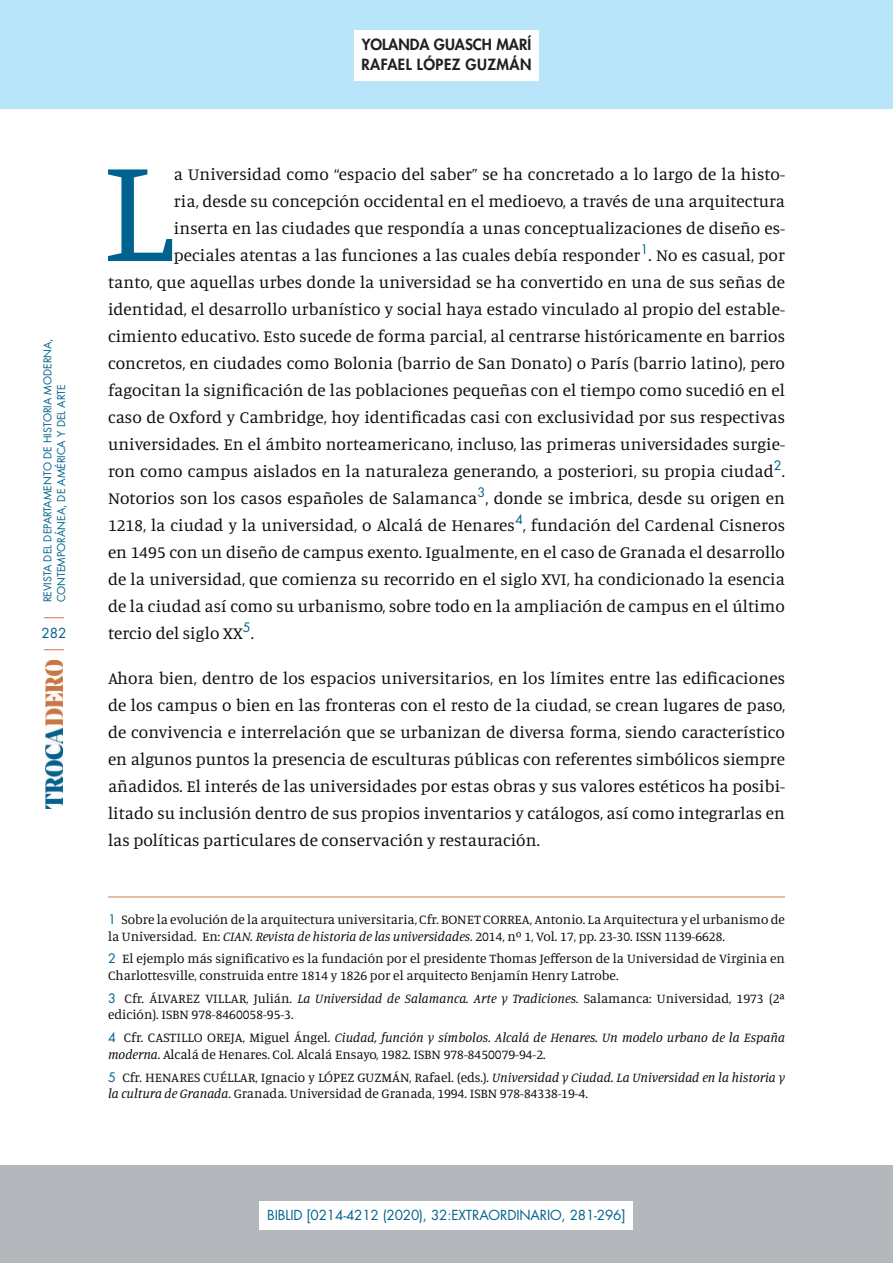
<style>
.page{position:relative;width:893px;height:1263px;background:#fff}
.page>*{position:absolute;margin:0;border:0;box-sizing:border-box;transform-origin:0 0}
.t1{font:149.85px "Manuale";color:#00628e}
.t2{font:17.25px/27px "Manuale";letter-spacing:.005em;color:#0d0d0d;text-align:justify}
.t3{font:800 15px/19.5px "Futura Std";color:#231f20}
.t4{font:13.5px/16.5px "Manuale";color:#0d0d0d}
.t5{font:13.5px "Futura Std";letter-spacing:-.01em;color:#00628e}
.t6{font:13.5px "Futura Std";color:#d27c49;scale:2 1}
.t7{font:10.5px/13.5px "Futura Std";color:#00628e}
.s1{font-family:"Futura Std";font-size:12.75px;color:#00628e}
.s2{font-style:italic}
</style>
<div class="page">
<div style="left:0;top:1165px;width:893px;height:98px;background:#b4b7bb"></div>
<div style="left:260px;top:1201px;width:373px;height:29px;background:#fff"></div>
<img style="left:46px;top:660px;width:16px;height:149px">
<hr style="left:108px;top:896px;width:677px;height:1px;background:#d27c49">
<div style="left:0;top:0;width:893px;height:108px;background:#b9e5fa"></div>
<div style="left:354px;top:31px;width:185px;height:30px;background:#fff"></div>
<div style="left:354px;top:50px;width:185px;height:30px;background:#fff"></div>
<p class="t7" style="left:41px;top:602px;width:266px;rotate:-90deg">REVISTA DEL DEPARTAMENTO DE HISTORIA MODERNA,<br>CONTEMPORÁNEA, DE AMÉRICA Y DEL ARTE</p>
<p class="t6" style="left:40px;top:607px;width:15px">—</p>
<p class="t5" style="left:42px;top:624px;width:26px">282</p>
<p class="t6" style="left:40px;top:640px;width:15px">—</p>
<p class="t3" style="left:361px;top:35px;width:172px">YOLANDA GUASCH MARÍ<br>RAFAEL LÓPEZ GUZMÁN</p>
<h1 class="t1" style="left:102px;top:114px;width:73px">L</h1>
<p class="t2" style="left:174px;top:160px;width:613px">a Universidad como “espacio del saber” se ha concretado a lo largo de la histo-</p>
<p class="t2" style="left:174px;top:187px;width:613px">ria, desde su concepción occidental en el medioevo, a través de una arquitectura</p>
<p class="t2" style="left:174px;top:214px;width:613px">inserta en las ciudades que respondía a unas conceptualizaciones de diseño es-</p>
<p class="t2" style="left:174px;top:241px;width:612px">peciales atentas a las funciones a las cuales debía responder<sup>1</sup>. No es casual, por</p>
<p class="t2" style="left:108px;top:268px;width:678px">tanto, que aquellas urbes donde la universidad se ha convertido en una de sus señas de</p>
<p class="t2" style="left:108px;top:295px;width:678px">identidad, el desarrollo urbanístico y social haya estado vinculado al propio del estable-</p>
<p class="t2" style="left:108px;top:322px;width:678px">cimiento educativo. Esto sucede de forma parcial, al centrarse históricamente en barrios</p>
<p class="t2" style="left:108px;top:349px;width:678px">concretos, en ciudades como Bolonia (barrio de San Donato) o París (barrio latino), pero</p>
<p class="t2" style="left:108px;top:376px;width:678px">fagocitan la significación de las poblaciones pequeñas con el tiempo como sucedió en el</p>
<p class="t2" style="left:108px;top:403px;width:678px">caso de Oxford y Cambridge, hoy identificadas casi con exclusividad por sus respectivas</p>
<p class="t2" style="left:108px;top:430px;width:678px">universidades. En el ámbito norteamericano, incluso, las primeras universidades surgie-</p>
<p class="t2" style="left:108px;top:457px;width:678px">ron como campus aislados en la naturaleza generando, a posteriori, su propia ciudad<sup>2</sup>.</p>
<p class="t2" style="left:108px;top:484px;width:678px">Notorios son los casos españoles de Salamanca<sup>3</sup>, donde se imbrica, desde su origen en</p>
<p class="t2" style="left:108px;top:511px;width:678px">1218, la ciudad y la universidad, o Alcalá de Henares<sup>4</sup>, fundación del Cardenal Cisneros</p>
<p class="t2" style="left:108px;top:538px;width:678px">en 1495 con un diseño de campus exento. Igualmente, en el caso de Granada el desarrollo</p>
<p class="t2" style="left:108px;top:565px;width:678px">de la universidad, que comienza su recorrido en el siglo XVI, ha condicionado la esencia</p>
<p class="t2" style="left:108px;top:592px;width:678px">de la ciudad así como su urbanismo, sobre todo en la ampliación de campus en el último</p>
<p class="t2" style="left:108px;top:619px;width:148px">tercio del siglo XX<sup>5</sup>.</p>
<p class="t2" style="left:108px;top:664px;width:678px">Ahora bien, dentro de los espacios universitarios, en los límites entre las edificaciones de los campus o bien en las fronteras con el resto de la ciudad, se crean lugares de paso, de convivencia e interrelación que se urbanizan de diversa forma, siendo característico en algunos puntos la presencia de esculturas públicas con referentes simbólicos siempre añadidos. El interés de las universidades por estas obras y sus valores estéticos ha posibi&shy;litado su inclusión dentro de sus propios inventarios y catálogos, así como integrarlas en las políticas particulares de conservación y restauración.</p>
<p class="t4" style="left:108px;top:911px;width:678px"><span class="s1">1</span> Sobre la evolución de la arquitectura universitaria, Cfr. BONET CORREA, Antonio. La Arquitectura y el urbanismo de la Universidad. En: <span class="s2">CIAN. Revista de historia de las universidades</span>. 2014, nº 1, Vol. 17, pp. 23-30. ISSN 1139-6628.</p>
<p class="t4" style="left:108px;top:950px;width:678px"><span class="s1">2</span> El ejemplo más significativo es la fundación por el presidente Thomas Jefferson de la Universidad de Virginia en<br>Charlottesville, construida entre 1814 y 1826 por el arquitecto Benjamín Henry Latrobe.</p>
<p class="t4" style="left:108px;top:989px;width:678px"><span class="s1">3</span> Cfr. ÁLVAREZ VILLAR, Julián. <span class="s2">La Universidad de Salamanca. Arte y Tradiciones</span>. Salamanca: Universidad, 1973 (2ª edición). ISBN 978-8460058-95-3.</p>
<p class="t4" style="left:108px;top:1029px;width:678px"><span class="s1">4</span> Cfr. CASTILLO OREJA, Miguel Ángel. <span class="s2">Ciudad, función y símbolos</span>. <span class="s2">Alcalá de Henares. Un modelo urbano de la España moderna</span>. Alcalá de Henares. Col. Alcalá Ensayo, 1982. ISBN 978-8450079-94-2.</p>
<p class="t4" style="left:108px;top:1068px;width:678px"><span class="s1">5</span> Cfr. HENARES CUÉLLAR, Ignacio y LÓPEZ GUZMÁN, Rafael. (eds.). <span class="s2">Universidad y Ciudad. La Universidad en la historia y la cultura de Granada</span>. Granada. Universidad de Granada, 1994. ISBN 978-84338-19-4.</p>
<p class="t5" style="left:267px;top:1206px;width:360px">BIBLID [0214-4212 (2020), 32:EXTRAORDINARIO, 281-296]</p>
</div>
